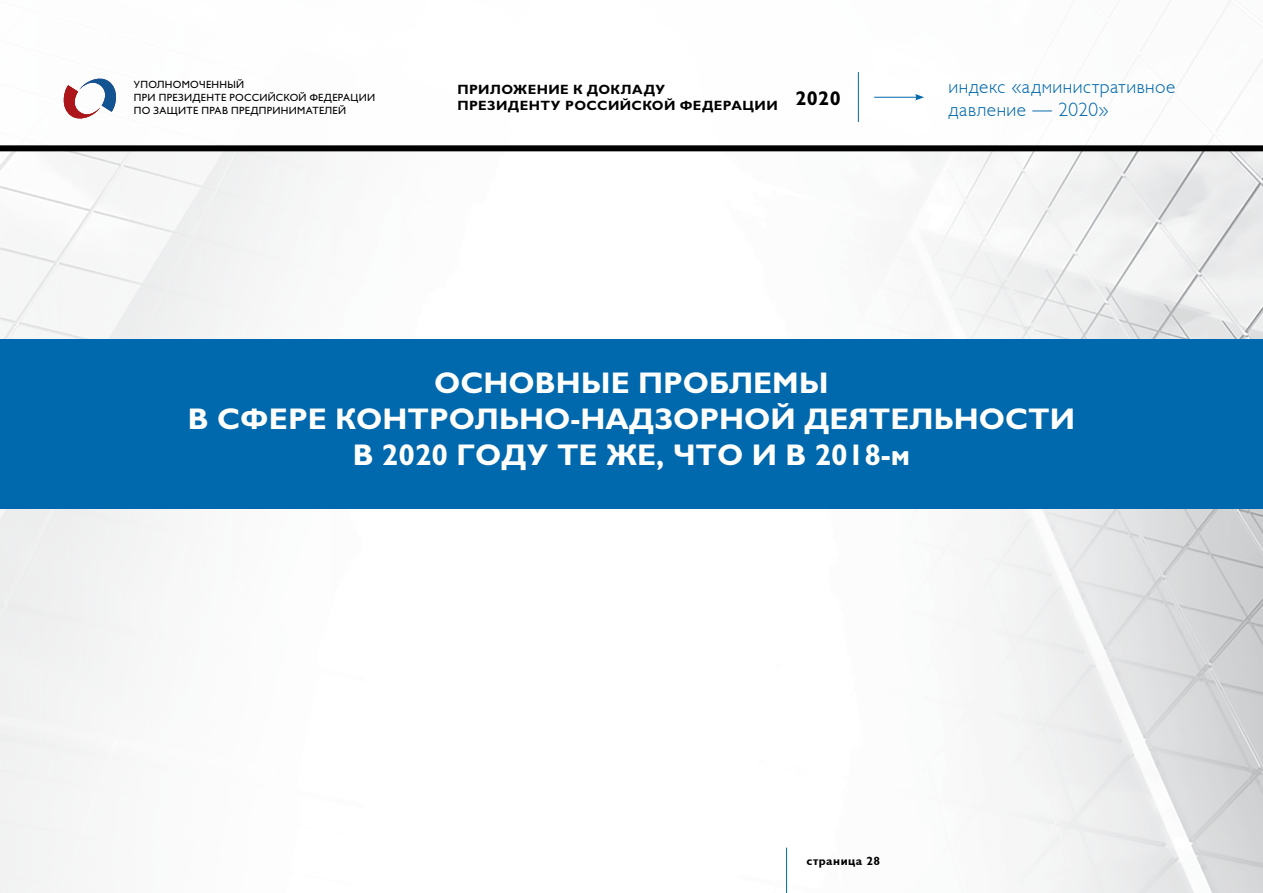
<style>
.page{position:relative;width:1263px;height:893px;background:#fff}
.page>*{position:absolute;margin:0;border:0;box-sizing:border-box;transform-origin:0 0}
.t1{font:700 30px/36px "Gals C";color:#fff;text-align:center}
.t2{font:300 19.5px/22.5px "Gals";letter-spacing:.025em;color:#0068ac}
.t3{font:700 13.5px/16.2px "Gals C";letter-spacing:.03em;color:#000}
.t4{font:700 12px "Gals";letter-spacing:.045em;color:#000}
.t5{font:10.5px/12.8px "Gals C";letter-spacing:.03em;color:#000}
</style>
<div class="page">
<img style="left:0;top:151px;width:1263px;height:742px">
<div style="left:0;top:145px;width:1263px;height:6px;background:#000"></div>
<hr style="left:786px;top:848px;width:1px;height:45px;background:#0068ac">
<svg style="left:63px;top:78px;width:53px;height:41px"></svg>
<hr style="left:858px;top:72px;width:1px;height:50px;background:#0068ac">
<hr style="left:874px;top:97px;width:43px;height:1px;background:#0068ac">
<svg style="left:915px;top:94px;width:9px;height:6px"></svg>
<div style="left:0;top:339px;width:1263px;height:169px;background:#0068ac"></div>
<p class="t5" style="left:134px;top:79px;width:243px">УПОЛНОМОЧЕННЫЙ<br>ПРИ ПРЕЗИДЕНТЕ РОССИЙСКОЙ ФЕДЕРАЦИИ<br>ПО ЗАЩИТЕ ПРАВ ПРЕДПРИНИМАТЕЛЕЙ</p>
<p class="t3" style="left:458px;top:81px;width:385px">ПРИЛОЖЕНИЕ К ДОКЛАДУ<br>ПРЕЗИДЕНТУ РОССИЙСКОЙ ФЕДЕРАЦИИ <sup>2020</sup></p>
<p class="t2" style="left:949px;top:76px;width:228px">индекс «административное давление — 2020»</p>
<p class="t1" style="left:188px;top:365px;width:889px">ОСНОВНЫЕ ПРОБЛЕМЫ<br>В СФЕРЕ КОНТРОЛЬНО-НАДЗОРНОЙ ДЕЯТЕЛЬНОСТИ<br>В 2020 ГОДУ ТЕ ЖЕ, ЧТО И В 2018-м</p>
<p class="t4" style="left:806px;top:854px;width:75px">страница 28</p>
</div>
